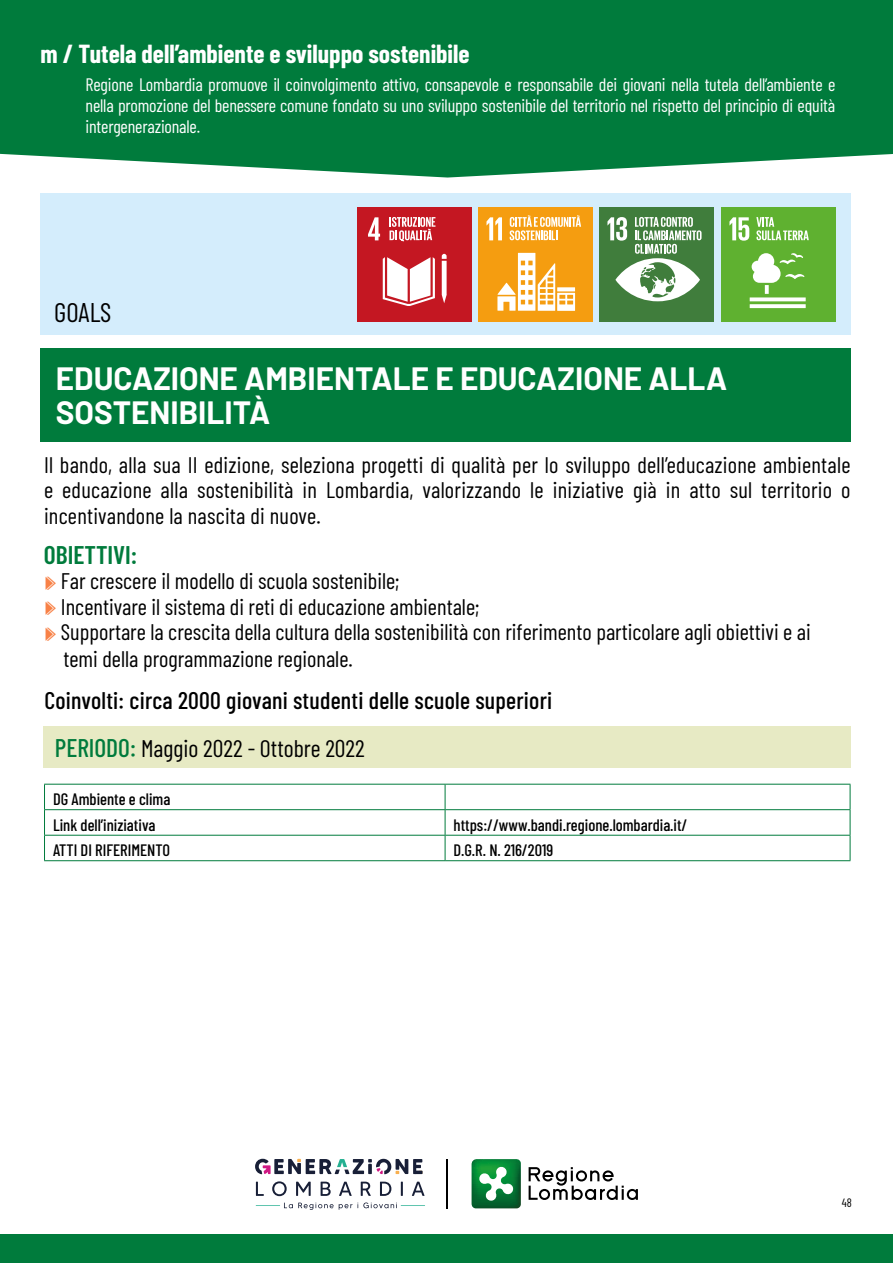
<style>
.page{position:relative;width:893px;height:1263px;background:#fff}
.page>*{position:absolute;margin:0;border:0;box-sizing:border-box;transform-origin:0 0}
.t1{font:700 31.5px/34.5px "Barlow";color:#fff}
.t2{font:27px "Barlow Condensed";color:#000}
.t3{font:700 25.5px "Barlow Condensed";color:#fff}
.t4{font:600 25.5px "Barlow Condensed";color:#007b3c}
.t5{font:500 24px "Barlow Condensed";letter-spacing:.01em;color:#000}
.t6{font:24px "Barlow Condensed";color:#000}
.t7{font:22.5px/25.5px "Barlow Condensed";color:#000;text-align:justify}
.t8{font:18px/21px "Barlow Condensed";letter-spacing:-.01em;color:#fff;text-align:justify}
.t9{font:500 16.5px/25.5px "Barlow Condensed";color:#000}
.t10{font:12px "Barlow Condensed";color:#000}
.s1{font-family:"KG Arrows";color:#f88146}
.s2{font-weight:500;font-size:25.5px;color:#007b3c}
</style>
<div class="page">
<div style="left:40px;top:193px;width:810px;height:142px;background:#d4edfc"></div>
<div style="left:40px;top:348px;width:810px;height:94px;background:#007b3c"></div>
<div style="left:721px;top:208px;width:114px;height:114px;background:#5fb130"></div>
<svg style="left:729px;top:217px;width:20px;height:24px"></svg>
<svg style="left:750px;top:297px;width:56px;height:4px"></svg>
<svg style="left:750px;top:304px;width:56px;height:4px"></svg>
<svg style="left:752px;top:253px;width:52px;height:41px"></svg>
<svg style="left:756px;top:217px;width:53px;height:23px"></svg>
<svg style="left:472px;top:1159px;width:49px;height:49px"></svg>
<svg style="left:529px;top:1167px;width:109px;height:33px"></svg>
<hr style="left:446px;top:1159px;width:1px;height:49px;background:#000">
<svg style="left:255px;top:1158px;width:168px;height:16px"></svg>
<svg style="left:256px;top:1182px;width:8px;height:14px"></svg>
<svg style="left:272px;top:1181px;width:15px;height:15px"></svg>
<svg style="left:296px;top:1182px;width:15px;height:14px"></svg>
<svg style="left:321px;top:1182px;width:10px;height:14px"></svg>
<svg style="left:339px;top:1182px;width:13px;height:14px"></svg>
<svg style="left:361px;top:1182px;width:10px;height:14px"></svg>
<svg style="left:380px;top:1182px;width:11px;height:14px"></svg>
<svg style="left:401px;top:1182px;width:2px;height:14px"></svg>
<svg style="left:412px;top:1182px;width:13px;height:14px"></svg>
<svg style="left:256px;top:1202px;width:169px;height:8px"></svg>
<div style="left:0;top:1234px;width:893px;height:29px;background:#007b3c"></div>
<div style="left:600px;top:208px;width:114px;height:114px;background:#407d3c"></div>
<svg style="left:607px;top:217px;width:94px;height:84px"></svg>
<div style="left:43px;top:726px;width:808px;height:41px;background:#e7eac4"></div>
<svg style="left:45px;top:785px;width:805px;height:75px"></svg>
<hr style="left:44px;top:784px;width:401px;height:1px;background:#007b3c">
<hr style="left:445px;top:784px;width:405px;height:1px;background:#007b3c">
<hr style="left:44px;top:809px;width:401px;height:1px;background:#007b3c">
<hr style="left:445px;top:809px;width:405px;height:1px;background:#007b3c">
<hr style="left:44px;top:835px;width:401px;height:1px;background:#007b3c">
<svg style="left:44px;top:784px;width:1px;height:76px"></svg>
<hr style="left:445px;top:835px;width:405px;height:1px;background:#007b3c">
<svg style="left:445px;top:784px;width:1px;height:76px"></svg>
<svg style="left:850px;top:784px;width:1px;height:76px"></svg>
<hr style="left:44px;top:860px;width:401px;height:1px;background:#007b3c">
<hr style="left:445px;top:860px;width:405px;height:1px;background:#007b3c">
<div style="left:478px;top:208px;width:115px;height:114px;background:#f59d10"></div>
<svg style="left:486px;top:217px;width:16px;height:23px"></svg>
<svg style="left:497px;top:253px;width:78px;height:58px"></svg>
<svg style="left:510px;top:215px;width:71px;height:25px"></svg>
<div style="left:357px;top:208px;width:114px;height:114px;background:#c41722"></div>
<svg style="left:368px;top:217px;width:12px;height:23px"></svg>
<svg style="left:442px;top:254px;width:5px;height:49px"></svg>
<svg style="left:383px;top:257px;width:52px;height:49px"></svg>
<svg style="left:389px;top:217px;width:46px;height:24px"></svg>
<svg style="left:0;top:0;width:893px;height:178px;background:#118449"></svg>
<p class="t3" style="left:40px;top:36px;width:431px">m / Tutela dell’ambiente e sviluppo sostenibile</p>
<p class="t8" style="left:86px;top:73px;width:751px">Regione Lombardia promuove il coinvolgimento attivo, consapevole e responsabile dei giovani nella tutela dell’ambiente e nella promozione del benessere comune fondato su uno sviluppo sostenibile del territorio nel rispetto del principio di equità intergenerazionale.</p>
<p class="t2" style="left:54px;top:293px;width:59px">GOALS</p>
<h1 class="t1" style="left:56px;top:359px;width:673px">EDUCAZIONE AMBIENTALE E EDUCAZIONE ALLA<br>SOSTENIBILITÀ</h1>
<p class="t7" style="left:44px;top:450px;width:808px">Il bando, alla sua II edizione, seleziona progetti di qualità per lo sviluppo dell’educazione ambientale e educazione alla sostenibilità in Lombardia, valorizzando le iniziative già in atto sul territorio o incentivandone la nascita di nuove.</p>
<p class="t4" style="left:44px;top:537px;width:95px">OBIETTIVI:</p>
<p class="t7" style="left:44px;top:567px;width:357px"><span class="s1">W</span> Far crescere il modello di scuola sostenibile;</p>
<p class="t7" style="left:44px;top:592px;width:437px"><span class="s1">W</span> Incentivare il sistema di reti di educazione ambientale;</p>
<p class="t7" style="left:44px;top:618px;width:768px"><span class="s1">W</span> Supportare la crescita della cultura della sostenibilità con riferimento particolare agli obiettivi e ai</p>
<p class="t7" style="left:63px;top:645px;width:291px">temi della programmazione regionale.</p>
<p class="t5" style="left:45px;top:683px;width:509px">Coinvolti: circa 2000 giovani studenti delle scuole superiori</p>
<p class="t6" style="left:55px;top:731px;width:312px"><span class="s2">PERIODO:</span> Maggio 2022 - Ottobre 2022</p>
<p class="t9" style="left:53px;top:785px;width:119px">DG Ambiente e clima<br>Link dell’iniziativa</p>
<p class="t9" style="left:454px;top:811px;width:235px">https://www.bandi.regione.lombardia.it/</p>
<p class="t9" style="left:53px;top:836px;width:118px">ATTI DI RIFERIMENTO</p>
<p class="t9" style="left:454px;top:836px;width:101px">D.G.R. N. 216/2019</p>
<p class="t10" style="left:842px;top:1194px;width:12px">48</p>
</div>
